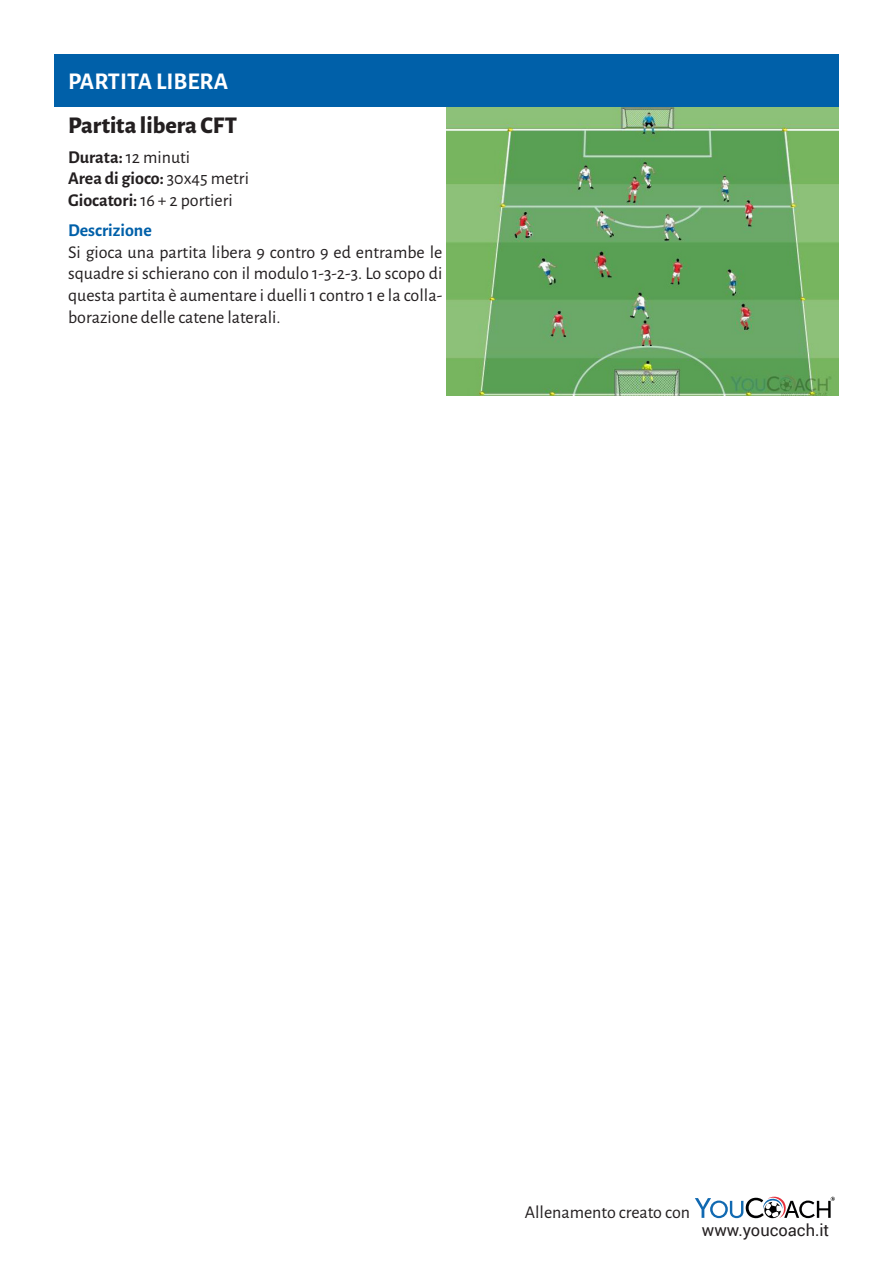
<style>
.page{position:relative;width:893px;height:1263px;background:#fff}
.page>*{position:absolute;margin:0;border:0;box-sizing:border-box;transform-origin:0 0}
.t1{font:800 24px "Alegreya Sans";color:#231f20}
.t2{font:700 24px "Alegreya Sans";color:#fff}
.t3{font:18px/21.6px "Alegreya Sans";color:#231f20;text-align:justify}
.t4{font:700 18px "Alegreya Sans";color:#231f20}
.t5{font:700 18px "Alegreya Sans";color:#0060a9}
.t6{font:16.5px "Roboto";color:#231f20}
.s1{font-weight:700}
.s2{font-weight:400}
</style>
<div class="page">
<div style="left:54px;top:54px;width:785px;height:52px;background:#0060a9"></div>
<img style="left:446px;top:107px;width:393px;height:288px">
<svg style="left:695px;top:1196px;width:140px;height:22px"></svg>
<p class="t2" style="left:68px;top:63px;width:162px">PARTITA LIBERA</p>
<p class="t1" style="left:68px;top:107px;width:170px">Partita libera CFT</p>
<p class="t3" style="left:68px;top:145px;width:124px"><span class="s1">Durata:</span> 12 minuti</p>
<p class="t4" style="left:68px;top:165px;width:182px">Area di gioco: <span class="s2">30x45 metri</span></p>
<p class="t3" style="left:68px;top:189px;width:166px"><span class="s1">Giocatori:</span> 16 + 2 portieri</p>
<p class="t5" style="left:68px;top:217px;width:85px">Descrizione</p>
<p class="t3" style="left:68px;top:240px;width:376px">Si gioca una partita libera 9 contro 9 ed entrambe le squadre si schierano con il modulo 1-3-2-3. Lo scopo di questa partita è aumentare i duelli 1 contro 1 e la colla&shy;borazione delle catene laterali.</p>
<p class="t3" style="left:525px;top:1200px;width:167px">Allenamento creato con</p>
<p class="t6" style="left:702px;top:1218px;width:129px">www.youcoach.it</p>
</div>
